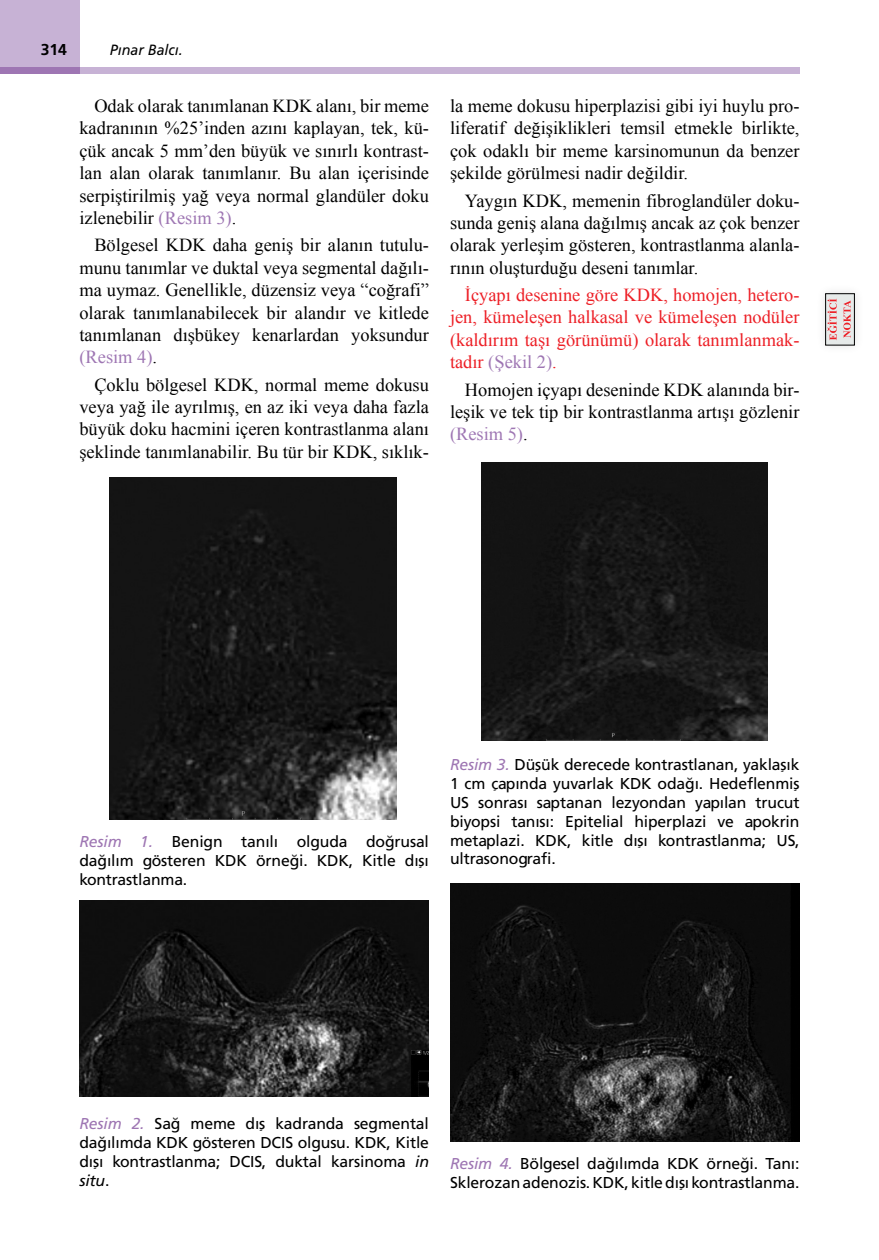
<style>
.page{position:relative;width:879px;height:1260px;background:#fff}
.page>*{position:absolute;margin:0;border:0;box-sizing:border-box;transform-origin:0 0}
.YAZI{font:18.38px/22.4px "Times New Roman";color:#000;text-align:justify}
.YAZI-2{font:18.38px/22.4px "Times New Roman";color:#ed1f26;text-align:justify}
.RESİM-ALTI{font:15.75px/18.9px "Frutiger Normal Tr";letter-spacing:-.01em;color:#000;text-align:justify}
.t1{font:15.75px "Frutiger Bold Tr";color:#000}
.t2{font:14.88px "Frutiger Italic Tr";color:#000;scale:.96 1}
.s1{color:#9e76b3}
.s2{font-family:"Frutiger Italic Tr";color:#9e76b3}
.s3{font-family:"Frutiger Italic Tr"}
</style>
<div class="page">
<div style="left:79px;top:67px;width:720px;height:7px;background:#c7b2d5"></div>
<div style="left:0;top:0;width:79px;height:74px;background:#c7b2d5"></div>
<div style="left:0;top:67px;width:79px;height:7px;background:#9e76b3"></div>
<img style="left:110px;top:478px;width:286px;height:342px">
<img style="left:79px;top:900px;width:350px;height:197px">
<img style="left:481px;top:463px;width:286px;height:277px">
<img style="left:450px;top:884px;width:349px;height:257px">
<div style="left:815px;top:284px;width:48px;height:71px;background:#fbfbfb"></div>
<div style="left:825px;top:294px;width:28px;height:51px;background:#e6eae9"></div>
<svg style="left:826px;top:299px;width:10px;height:41px"></svg>
<svg style="left:843px;top:301px;width:7px;height:37px"></svg>
<div style="left:824px;top:293px;width:30px;height:52px;border:1px solid #000"></div>
<p class="t1" style="left:41px;top:40px;width:28px">314</p>
<p class="t2" style="left:110px;top:41px;width:78px">Pınar Balcı.</p>
<p class="YAZI" style="left:79px;top:94px;width:351px;text-indent:15px">Odak olarak tanımlanan KDK alanı, bir meme kadranının %25’inden azını kaplayan, tek, kü&shy;çük ancak 5 mm’den büyük ve sınırlı kontrast&shy;lan alan olarak tanımlanır. Bu alan içerisinde serpiştirilmiş yağ veya normal glandüler doku izlenebilir <span class="s1">(Resim 3)</span>.</p>
<p class="YAZI" style="left:79px;top:234px;width:351px;text-indent:15px">Bölgesel KDK daha geniş bir alanın tutulu&shy;munu tanımlar ve duktal veya segmental dağılı&shy;ma uymaz. Genellikle, düzensiz veya “coğrafi” olarak tanımlanabilecek bir alandır ve kitlede tanımlanan dışbükey kenarlardan yoksundur <span class="s1">(Resim 4)</span>.</p>
<p class="YAZI" style="left:79px;top:373px;width:351px;text-indent:15px">Çoklu bölgesel KDK, normal meme dokusu veya yağ ile ayrılmış, en az iki veya daha fazla büyük doku hacmini içeren kontrastlanma alanı şeklinde tanımlanabilir. Bu tür bir KDK, sıklık-</p>
<p class="YAZI" style="left:450px;top:94px;width:351px">la meme dokusu hiperplazisi gibi iyi huylu pro&shy;liferatif değişiklikleri temsil etmekle birlikte, çok odaklı bir meme karsinomunun da benzer şekilde görülmesi nadir değildir.</p>
<p class="YAZI" style="left:450px;top:189px;width:351px;text-indent:15px">Yaygın KDK, memenin fibroglandüler doku&shy;sunda geniş alana dağılmış ancak az çok benzer olarak yerleşim gösteren, kontrastlanma alanla&shy;rının oluşturduğu deseni tanımlar.</p>
<p class="YAZI-2" style="left:450px;top:283px;width:351px;text-indent:15px">İçyapı desenine göre KDK, homojen, hetero&shy;jen, kümeleşen halkasal ve kümeleşen nodüler (kaldırım taşı görünümü) olarak tanımlanmak&shy;tadır <span class="s1">(Şekil 2)</span>.</p>
<p class="YAZI" style="left:450px;top:378px;width:351px;text-indent:15px">Homojen içyapı deseninde KDK alanında bir&shy;leşik ve tek tip bir kontrastlanma artışı gözlenir <span class="s1">(Resim 5)</span>.</p>
<p class="RESİM-ALTI" style="left:79px;top:832px;width:351px"><span class="s2">Resim 1.</span> Benign tanılı olguda doğrusal dağılım gösteren KDK örneği. KDK, Kitle dışı kontrastlanma.</p>
<p class="RESİM-ALTI" style="left:450px;top:755px;width:351px"><span class="s2">Resim 3.</span> Düşük derecede kontrastlanan, yaklaşık 1 cm çapında yuvarlak KDK odağı. Hedeflenmiş US sonrası saptanan lezyondan yapılan trucut biyopsi tanısı: Epitelial hiperplazi ve apokrin metaplazi. KDK, kitle dışı kontrastlanma; US, ultrasonografi.</p>
<p class="RESİM-ALTI" style="left:79px;top:1114px;width:351px"><span class="s2">Resim 2.</span> Sağ meme dış kadranda segmental dağılımda KDK gösteren DCIS olgusu. KDK, Kitle dışı kontrastlanma; DCIS, duktal karsinoma <span class="s3">in situ</span>.</p>
<p class="RESİM-ALTI" style="left:450px;top:1154px;width:351px"><span class="s2">Resim 4.</span> Bölgesel dağılımda KDK örneği. Tanı:<br>Sklerozan adenozis. KDK, kitle dışı kontrastlanma.</p>
</div>
